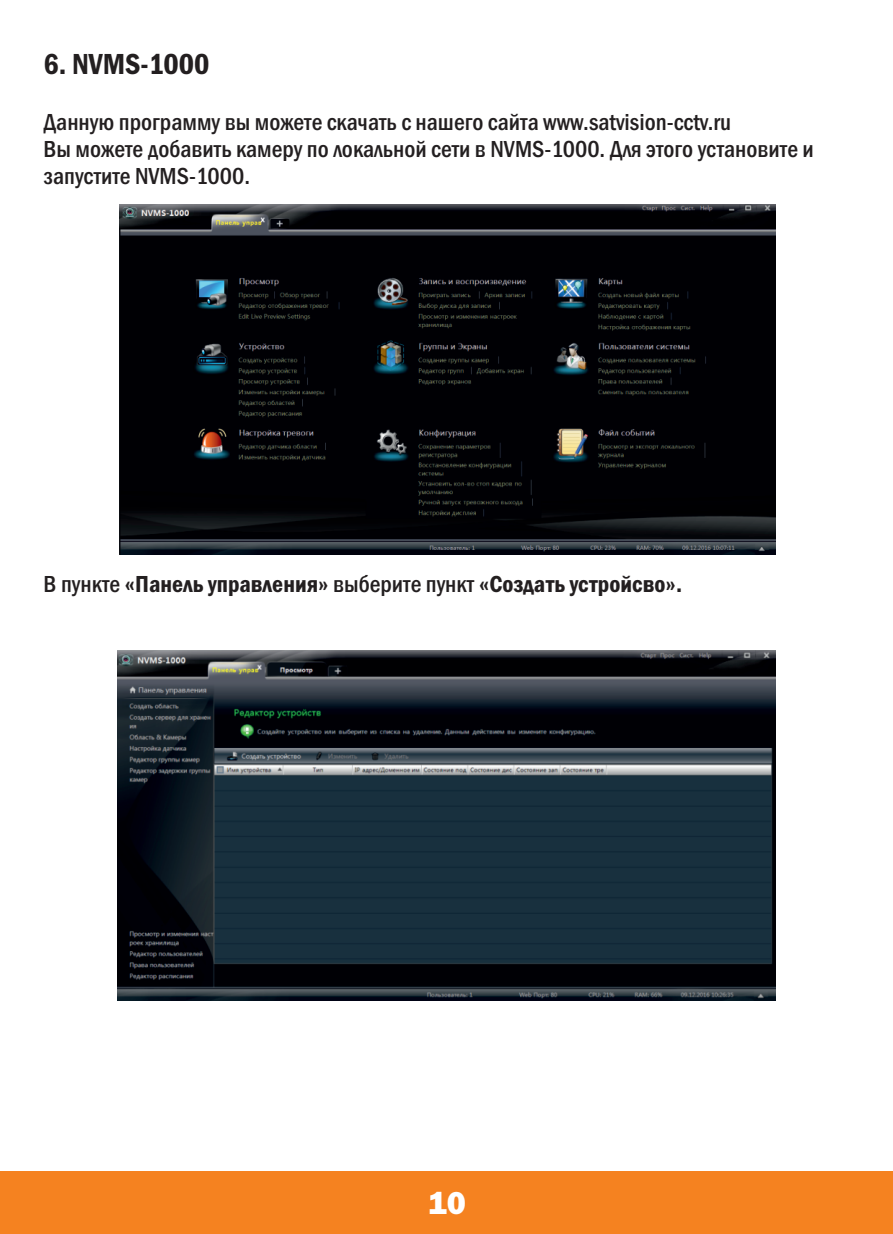
<style>
.page{position:relative;width:893px;height:1234px;background:#fff}
.page>*{position:absolute;margin:0;border:0;box-sizing:border-box;transform-origin:0 0}
.t1{font:800 32.7px "Franklin Gothic";color:#fff}
.t2{font:600 condensed 30px "Franklin Gothic";color:#231f20}
.t3{font:500 condensed 24px/27.3px "Franklin Gothic";color:#231f20}
.t4{font:600 condensed 24px "Franklin Gothic";color:#231f20}
.s1{font-weight:500}
</style>
<div class="page">
<div style="left:1px;top:1170px;width:892px;height:63px;background:#f58220"></div>
<img style="left:120px;top:204px;width:655px;height:350px">
<img style="left:118px;top:650px;width:657px;height:350px">
<p class="t2" style="left:43px;top:53px;width:168px">6. NVMS-1000</p>
<p class="t3" style="left:43px;top:110px;width:689px">Данную программу вы можете скачать с нашего сайта www.satvision-cctv.ru</p>
<p class="t3" style="left:43px;top:137px;width:772px">Вы можете добавить камеру по локальной сети в NVMS-1000. Для этого установите и запустите NVMS-1000.</p>
<p class="t4" style="left:43px;top:575px;width:640px"><span class="s1">В пункте</span> «Панель управления» <span class="s1">выберите пункт</span> «Создать устройсво».</p>
<h1 class="t1" style="left:428px;top:1190px;width:40px">10</h1>
</div>
